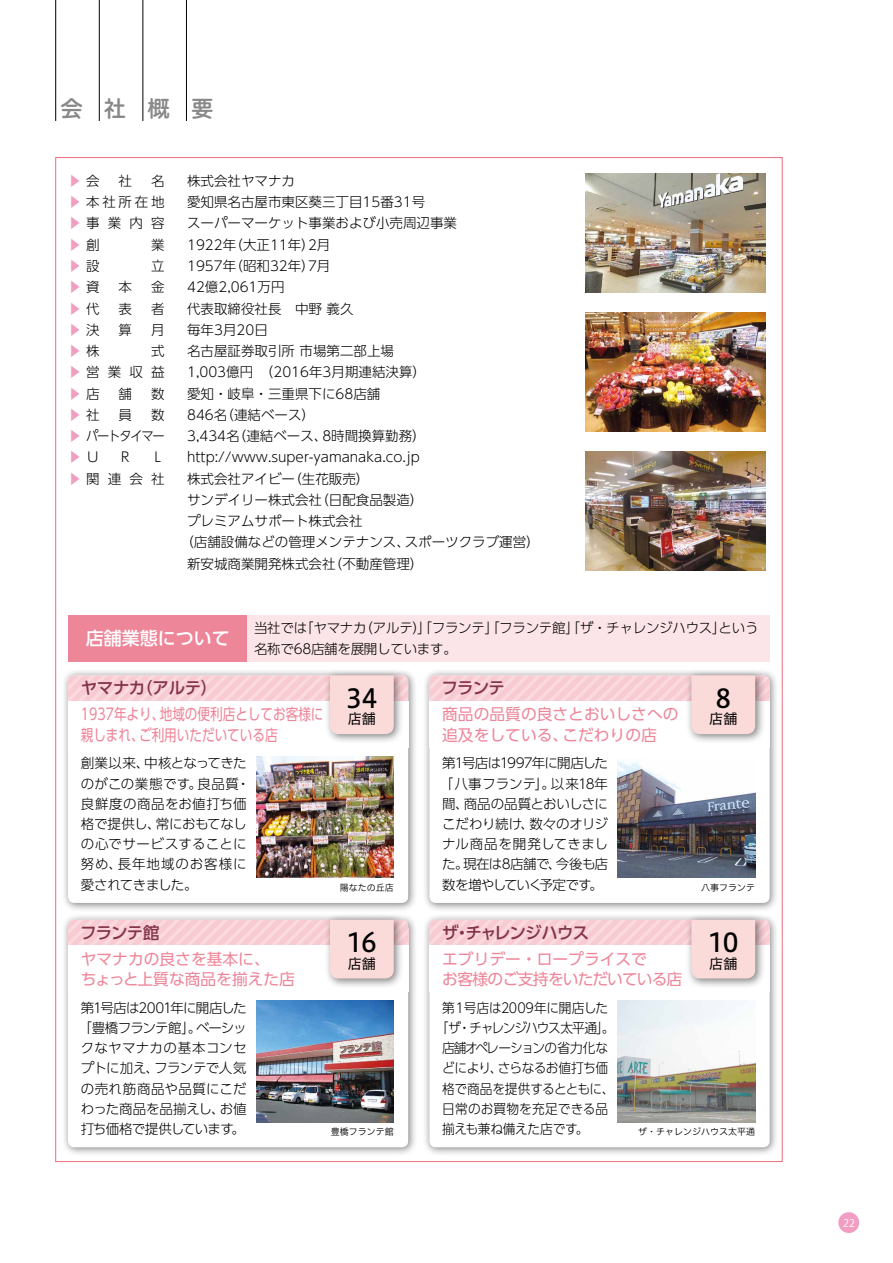
<style>
.page{position:relative;width:893px;height:1263px;background:#fff}
.page>*{position:absolute;margin:0;border:0;box-sizing:border-box;transform-origin:0 0}
.t1{font:25.95px "Hiragino UD Sans F Std N W5";color:#000}
.t2{font:22.5px "Hiragino UD Sans R Std W6";color:#898989}
.t3{font:500 18px "UD Shin Go Pro";color:#fff}
.t4{font:500 16.5px "UD Shin Go Pro";letter-spacing:-.055em;color:#81344a}
.t5{font:15.75px/20.2px "UD Shin Go Pro";color:#ee869a}
.t6{font:15.75px/20.2px "UD Shin Go Pro";color:#ee869a;scale:.8 1}
.t7{font:15.75px/20.2px "UD Shin Go Pro";letter-spacing:-.04em;color:#ee869a}
.t8{font:13.95px "Hiragino UD Sans F Std N W4";letter-spacing:.015em;color:#000}
.t9{font:300 13.5px/20.2px "UD Shin Go Pro";color:#000;text-align:justify}
.t10{font:300 13.5px "UD Shin Go Pro";letter-spacing:-.02em;color:#000}
.t11{font:300 13.5px "UD Shin Go Pro";letter-spacing:-.025em;color:#000;scale:.94 1}
.t12{font:300 13.5px "UD Shin Go Pro";color:#f19ec2}
.t13{font:300 13.5px "UD Shin Go Pro";letter-spacing:-.1em;color:#000;scale:.94 1}
.t14{font:300 13.5px "UD Shin Go Pro";letter-spacing:-.02em;color:#000;scale:.94 1}
.t15{font:300 13.5px "UD Shin Go Pro";letter-spacing:-.065em;color:#000;scale:.94 1}
.t16{font:300 13.5px "UD Shin Go Pro";letter-spacing:-.04em;color:#000;scale:.94 1}
.t17{font:300 13.5px "UD Shin Go Pro";color:#000;scale:.94 1}
.t18{font:300 13.5px "UD Shin Go Pro";letter-spacing:-.09em;color:#000;scale:.9 1}
.t19{font:10.5px "Koz Go Pro";color:#fff}
.t20{font:9px "Hiragino UD Sans F Std N W3";color:#000}
.s1{color:#000}
.s2{color:#f19ec2}
</style>
<div class="page">
<div style="left:838px;top:1212px;width:21px;height:21px;background:#f19ec2;border-radius:50%"></div>
<div style="left:61px;top:913px;width:356px;height:244px;background:#000;opacity:.5"></div>
<div style="left:68px;top:920px;width:340px;height:227px;background:#fff;border-radius:6px"></div>
<div style="left:422px;top:913px;width:357px;height:244px;background:#000;opacity:.5"></div>
<div style="left:429px;top:920px;width:341px;height:227px;background:#fff;border-radius:6px"></div>
<div style="left:422px;top:668px;width:357px;height:244px;background:#000;opacity:.5"></div>
<div style="left:429px;top:675px;width:341px;height:228px;background:#fff;border-radius:6px"></div>
<div style="left:61px;top:668px;width:356px;height:244px;background:#000;opacity:.5"></div>
<div style="left:68px;top:675px;width:340px;height:228px;background:#fff;border-radius:6px"></div>
<div style="left:68px;top:615px;width:702px;height:47px;background:#fce5e8"></div>
<div style="left:68px;top:615px;width:179px;height:47px;background:#ee869a"></div>
<img style="left:585px;top:174px;width:180px;height:118px">
<img style="left:585px;top:313px;width:180px;height:118px">
<img style="left:585px;top:451px;width:180px;height:119px">
<img style="left:257px;top:756px;width:137px;height:122px">
<img style="left:257px;top:1001px;width:137px;height:121px">
<img style="left:617px;top:760px;width:138px;height:118px">
<img style="left:617px;top:1001px;width:138px;height:121px">
<hr style="left:55px;top:0;width:1px;height:121px;background:#000">
<hr style="left:99px;top:0;width:1px;height:121px;background:#000">
<hr style="left:143px;top:0;width:1px;height:121px;background:#000">
<hr style="left:186px;top:0;width:1px;height:121px;background:#000">
<div style="left:324px;top:669px;width:80px;height:75px;background:#000;opacity:.5"></div>
<svg style="left:68px;top:675px;width:340px;height:59px"></svg>
<div style="left:324px;top:914px;width:80px;height:75px;background:#000;opacity:.5"></div>
<svg style="left:68px;top:920px;width:340px;height:58px"></svg>
<div style="left:685px;top:914px;width:81px;height:75px;background:#000;opacity:.5"></div>
<svg style="left:430px;top:920px;width:340px;height:58px"></svg>
<div style="left:685px;top:669px;width:81px;height:75px;background:#000;opacity:.5"></div>
<svg style="left:430px;top:675px;width:340px;height:59px"></svg>
<h2 class="t2" style="left:60px;top:91px;width:155px">会社概要</h2>
<p class="t12" style="left:68px;top:170px;width:33px">▶ <span class="s1">会</span></p>
<p class="t9" style="left:119px;top:170px;width:15px">社</p>
<p class="t9" style="left:151px;top:170px;width:15px">名</p>
<p class="t9" style="left:187px;top:170px;width:110px">株式会社ヤマナカ</p>
<p class="t9" style="left:68px;top:191px;width:98px"><span class="s2">▶</span> 本社所在地</p>
<p class="t9" style="left:187px;top:191px;width:240px">愛知県名古屋市東区葵三丁目15番31号</p>
<p class="t9" style="left:68px;top:213px;width:98px"><span class="s2">▶</span>事業内容</p>
<p class="t9" style="left:187px;top:213px;width:272px">スーパーマーケット事業および小売周辺事業</p>
<p class="t12" style="left:68px;top:234px;width:33px">▶ <span class="s1">創</span></p>
<p class="t9" style="left:151px;top:234px;width:15px">業</p>
<p class="t9" style="left:187px;top:234px;width:145px">1922年（大正11年）2月</p>
<p class="t12" style="left:68px;top:255px;width:33px">▶ <span class="s1">設</span></p>
<p class="t9" style="left:151px;top:255px;width:15px">立</p>
<p class="t9" style="left:187px;top:255px;width:145px">1957年（昭和32年）7月</p>
<p class="t12" style="left:68px;top:276px;width:33px">▶ <span class="s1">資</span></p>
<p class="t9" style="left:119px;top:277px;width:15px">本</p>
<p class="t9" style="left:151px;top:277px;width:15px">金</p>
<p class="t9" style="left:187px;top:277px;width:99px">42億2,061万円</p>
<p class="t12" style="left:68px;top:297px;width:33px">▶ <span class="s1">代</span></p>
<p class="t9" style="left:119px;top:298px;width:15px">表</p>
<p class="t9" style="left:151px;top:298px;width:15px">者</p>
<p class="t9" style="left:187px;top:298px;width:168px">代表取締役社長　中野 義久</p>
<p class="t12" style="left:68px;top:319px;width:33px">▶ <span class="s1">決</span></p>
<p class="t9" style="left:119px;top:319px;width:15px">算</p>
<p class="t9" style="left:151px;top:319px;width:15px">月</p>
<p class="t9" style="left:187px;top:319px;width:82px">毎年3月20日</p>
<p class="t12" style="left:68px;top:340px;width:33px">▶ <span class="s1">株</span></p>
<p class="t9" style="left:151px;top:340px;width:15px">式</p>
<p class="t9" style="left:187px;top:340px;width:208px">名古屋証券取引所 市場第二部上場</p>
<p class="t9" style="left:68px;top:362px;width:98px"><span class="s2">▶</span>営業収益</p>
<p class="t9" style="left:187px;top:362px;width:240px">1,003億円　（2016年3月期連結決算）</p>
<p class="t12" style="left:68px;top:383px;width:33px">▶ <span class="s1">店</span></p>
<p class="t9" style="left:119px;top:383px;width:15px">舗</p>
<p class="t9" style="left:151px;top:383px;width:15px">数</p>
<p class="t9" style="left:187px;top:383px;width:195px">愛知・岐阜・三重県下に68店舗</p>
<p class="t12" style="left:68px;top:404px;width:33px">▶ <span class="s1">社</span></p>
<p class="t9" style="left:119px;top:404px;width:15px">員</p>
<p class="t9" style="left:151px;top:404px;width:15px">数</p>
<p class="t9" style="left:187px;top:404px;width:129px">846名（連結ベース）</p>
<p class="t18" style="left:68px;top:425px;width:109px"><span class="s2">▶</span> パートタイマー</p>
<p class="t9" style="left:187px;top:425px;width:240px">3,434名（連結ベース、8時間換算勤務）</p>
<p class="t12" style="left:68px;top:446px;width:33px">▶ <span class="s1">Ｕ</span></p>
<p class="t9" style="left:119px;top:447px;width:15px">Ｒ</p>
<p class="t9" style="left:151px;top:447px;width:15px">Ｌ</p>
<p class="t9" style="left:187px;top:447px;width:234px">http://www.super-yamanaka.co.jp</p>
<p class="t9" style="left:68px;top:468px;width:98px"><span class="s2">▶</span>関連会社</p>
<p class="t9" style="left:187px;top:468px;width:184px">株式会社アイビー（生花販売）</p>
<p class="t9" style="left:187px;top:489px;width:238px">サンデイリー株式会社（日配食品製造）</p>
<p class="t9" style="left:187px;top:510px;width:177px">プレミアムサポート株式会社</p>
<p class="t9" style="left:180px;top:532px;width:361px">（店舗設備などの管理メンテナンス、スポーツクラブ運営）</p>
<p class="t9" style="left:187px;top:553px;width:238px">新安城商業開発株式会社（不動産管理）</p>
<h3 class="t3" style="left:86px;top:624px;width:145px">店舗業態について</h3>
<p class="t10" style="left:254px;top:617px;width:506px">当社では「ヤマナカ（アルテ）」「フランテ」「フランテ館」「ザ・チャレンジハウス」という</p>
<p class="t10" style="left:254px;top:638px;width:205px">名称で68店舗を展開しています。</p>
<p class="t4" style="left:81px;top:675px;width:138px">ヤマナカ（アルテ）</p>
<p class="t6" style="left:81px;top:704px;width:305px">1937年より、地域の便利店としてお客様に親しまれ、ご利用いただいている店</p>
<h1 class="t1" style="left:346px;top:678px;width:33px">34</h1>
<p class="t8" style="left:348px;top:708px;width:30px">店舗</p>
<p class="t4" style="left:442px;top:675px;width:65px">フランテ</p>
<p class="t5" style="left:442px;top:704px;width:238px">商品の品質の良さとおいしさへの追及をしている、こだわりの店</p>
<h1 class="t1" style="left:715px;top:678px;width:17px">8</h1>
<p class="t8" style="left:709px;top:708px;width:30px">店舗</p>
<p class="t9" style="left:81px;top:752px;width:171px;text-align:left">創業以来、中核となってきたのがこの業態です。良品質・良鮮度の商品をお値打ち価格で提供し、常におもてなしの心でサービスすることに努め、長年地域のお客様に愛されてきました。</p>
<p class="t20" style="left:340px;top:881px;width:56px">陽なたの丘店</p>
<p class="t9" style="left:440px;top:752px;width:170px">第1号店は1997年に開店した「八事フランテ」。以来18年間、商品の品質とおいしさにこだわり続け、数々のオリジナル商品を開発してきました。現在は8店舗で、今後も店数を増やしていく予定です。</p>
<p class="t20" style="left:701px;top:881px;width:55px">八事フランテ</p>
<p class="t4" style="left:80px;top:919px;width:81px">フランテ館</p>
<p class="t5" style="left:81px;top:948px;width:216px">ヤマナカの良さを基本に、<br>ちょっと上質な商品を揃えた店</p>
<h1 class="t1" style="left:347px;top:923px;width:32px">16</h1>
<p class="t8" style="left:348px;top:953px;width:30px">店舗</p>
<p class="t4" style="left:442px;top:919px;width:149px">ザ・チャレンジハウス</p>
<p class="t7" style="left:442px;top:948px;width:242px">エブリデー・ロープライスで<br>お客様のご支持をいただいている店</p>
<h1 class="t1" style="left:708px;top:923px;width:32px">10</h1>
<p class="t8" style="left:709px;top:953px;width:30px">店舗</p>
<p class="t9" style="left:79px;top:997px;width:170px">第1号店は2001年に開店した「豊橋フランテ館」。ベーシックなヤマナカの基本コンセプトに加え、フランテで人気の売れ筋商品や品質にこだわった商品を品揃えし、お値打ち価格で提供しています。</p>
<p class="t20" style="left:331px;top:1125px;width:65px">豊橋フランテ館</p>
<p class="t14" style="left:442px;top:997px;width:178px">第１号店は2009年に開店した</p>
<p class="t13" style="left:436px;top:1017px;width:191px">「ザ・チャレンジハウス太平通」。</p>
<p class="t15" style="left:442px;top:1037px;width:178px">店舗オペレーションの省力化な</p>
<p class="t16" style="left:442px;top:1057px;width:178px">どにより、さらなるお値打ち価</p>
<p class="t11" style="left:442px;top:1077px;width:185px">格で商品を提供するとともに、</p>
<p class="t17" style="left:442px;top:1098px;width:178px">日常のお買物を充足できる品</p>
<p class="t11" style="left:442px;top:1118px;width:157px">揃えも兼ね備えた店です。</p>
<p class="t20" style="left:638px;top:1125px;width:118px">ザ・チャレンジハウス太平通</p>
<p class="t19" style="left:843px;top:1216px;width:13px">22</p>
</div>
